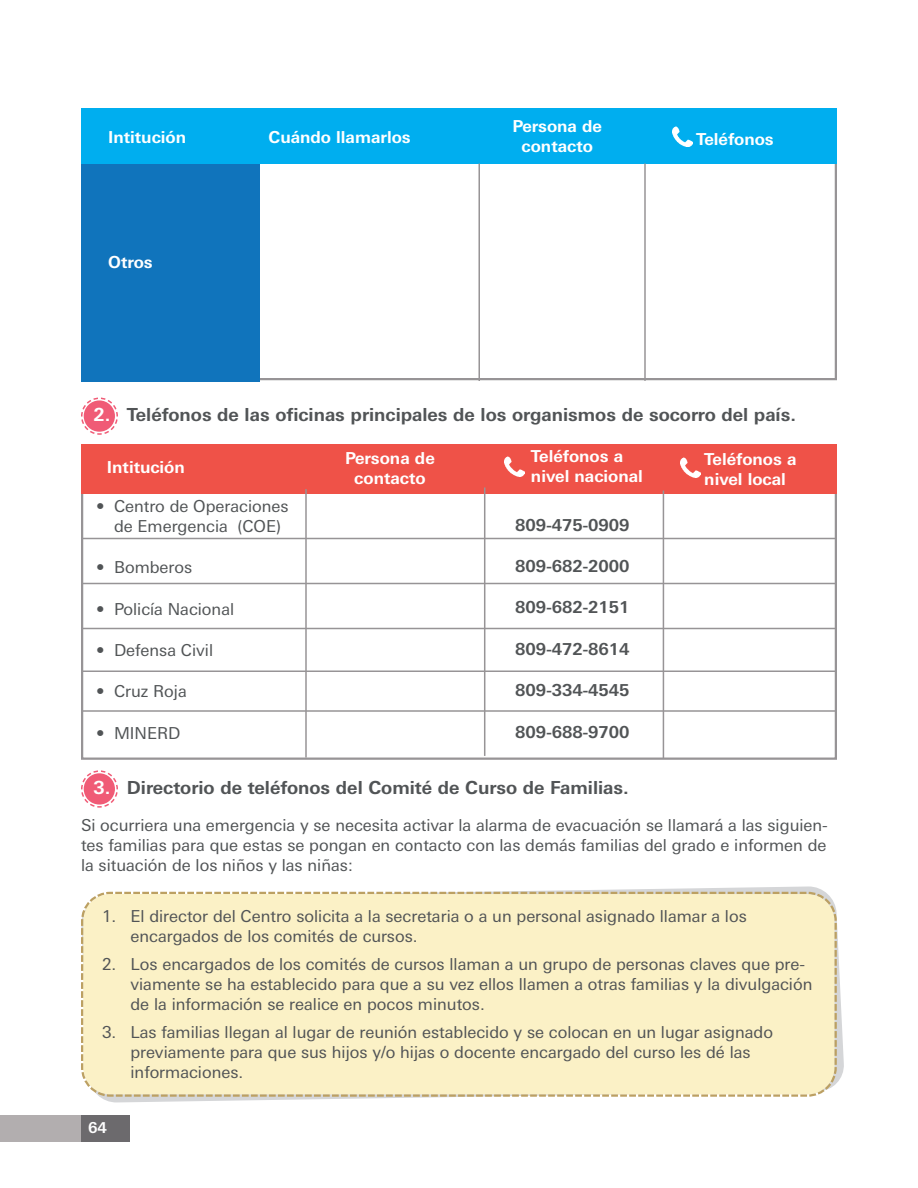
<style>
.page{position:relative;width:918px;height:1188px;background:#fff}
.page>*{position:absolute;margin:0;border:0;box-sizing:border-box;transform-origin:0 0}
.t1{font:700 18px "Linotype Univers Basic";color:#515456}
.t2{font:16.5px/19.8px "Linotype Univers Basic";color:#515456}
.t3{font:700 16.5px/19.8px "Linotype Univers Basic";color:#fff;text-align:center}
.t4{font:700 16.5px "Linotype Univers Basic";color:#515456}
.t5{font:700 15px "Linotype Univers Basic";color:#fff}
.s1{color:#fff}
</style>
<div class="page">
<svg style="left:102px;top:886px;width:742px;height:217px"></svg>
<div style="left:81px;top:891px;width:757px;height:207px;background:#fbf1c6"></div>
<svg style="left:104px;top:1093px;width:12px;height:5px"></svg>
<div style="left:81px;top:1115px;width:49px;height:27px;background:#6c6a6d"></div>
<div style="left:0;top:1115px;width:81px;height:27px;background:#b2aeaf"></div>
<div style="left:81px;top:153px;width:179px;height:228px;background:#1074bc"></div>
<div style="left:81px;top:108px;width:756px;height:56px;background:#00aeef"></div>
<hr style="left:478px;top:164px;width:2px;height:217px;background:#979496">
<hr style="left:644px;top:163px;width:2px;height:218px;background:#979496">
<img style="left:672px;top:126px;width:20px;height:21px">
<svg style="left:81px;top:397px;width:37px;height:38px"></svg>
<div style="left:81px;top:444px;width:756px;height:50px;background:#ef5248"></div>
<img style="left:680px;top:457px;width:20px;height:20px">
<img style="left:505px;top:456px;width:20px;height:21px">
<hr style="left:305px;top:489px;width:2px;height:269px;background:#979496">
<hr style="left:484px;top:487px;width:1px;height:269px;background:#979496">
<hr style="left:663px;top:491px;width:1px;height:268px;background:#979496">
<hr style="left:81px;top:538px;width:756px;height:1px;background:#979496">
<hr style="left:81px;top:583px;width:756px;height:1px;background:#979496">
<hr style="left:81px;top:628px;width:756px;height:1px;background:#979496">
<hr style="left:81px;top:670px;width:756px;height:2px;background:#979496">
<hr style="left:81px;top:710px;width:756px;height:2px;background:#979496">
<svg style="left:81px;top:770px;width:37px;height:38px"></svg>
<p class="t3" style="left:108px;top:129px;width:79px">Intitución</p>
<p class="t3" style="left:268px;top:129px;width:144px">Cuándo llamarlos</p>
<p class="t3" style="left:512px;top:118px;width:91px">Persona de contacto</p>
<p class="t3" style="left:696px;top:130px;width:79px">Teléfonos</p>
<p class="t3" style="left:108px;top:254px;width:46px">Otros</p>
<p class="t1" style="left:93px;top:408px;width:704px"><span class="s1">2.</span> Teléfonos de las oficinas principales de los organismos de socorro del país.</p>
<p class="t3" style="left:107px;top:459px;width:79px">Intitución</p>
<p class="t3" style="left:345px;top:450px;width:91px">Persona de contacto</p>
<p class="t3" style="left:531px;top:448px;width:113px;text-align:left">Teléfonos a nivel nacional</p>
<p class="t3" style="left:704px;top:450px;width:94px;text-align:left">Teléfonos a nivel local</p>
<p class="t2" style="left:114px;top:498px;width:176px;text-indent:-18px">• Centro de Operaciones de Emergencia (COE)</p>
<p class="t2" style="left:96px;top:559px;width:98px">• Bomberos</p>
<p class="t2" style="left:96px;top:600px;width:140px">• Policía Nacional</p>
<p class="t2" style="left:96px;top:642px;width:119px">• Defensa Civil</p>
<p class="t2" style="left:96px;top:683px;width:92px">• Cruz Roja</p>
<p class="t2" style="left:96px;top:724px;width:86px">• MINERD</p>
<p class="t4" style="left:515px;top:519px;width:116px">809-475-0909</p>
<p class="t4" style="left:515px;top:560px;width:116px">809-682-2000</p>
<p class="t4" style="left:515px;top:602px;width:116px">809-682-2151</p>
<p class="t4" style="left:515px;top:643px;width:116px">809-472-8614</p>
<p class="t4" style="left:515px;top:684px;width:116px">809-334-4545</p>
<p class="t4" style="left:515px;top:726px;width:116px">809-688-9700</p>
<p class="t1" style="left:93px;top:781px;width:537px"><span class="s1">3.</span> Directorio de teléfonos del Comité de Curso de Familias.</p>
<p class="t2" style="left:81px;top:817px;width:748px;text-align:justify">Si ocurriera una emergencia y se necesita activar la alarma de evacuación se llamará a las siguien&shy;tes familias para que estas se pongan en contacto con las demás familias del grado e informen de la situación de los niños y las niñas:</p>
<p class="t2" style="left:131px;top:908px;width:618px;text-indent:-28px">1. El director del Centro solicita a la secretaria o a un personal asignado llamar a los encargados de los comités de cursos.</p>
<p class="t2" style="left:131px;top:956px;width:683px;text-indent:-28px">2. Los encargados de los comités de cursos llaman a un grupo de personas claves que pre&shy;viamente se ha establecido para que a su vez ellos llamen a otras familias y la divulgación de la información se realice en pocos minutos.</p>
<p class="t2" style="left:131px;top:1024px;width:644px;text-indent:-28px">3. Las familias llegan al lugar de reunión establecido y se colocan en un lugar asignado previamente para que sus hijos y/o hijas o docente encargado del curso les dé las informaciones.</p>
<p class="t5" style="left:88px;top:1122px;width:20px">64</p>
</div>
